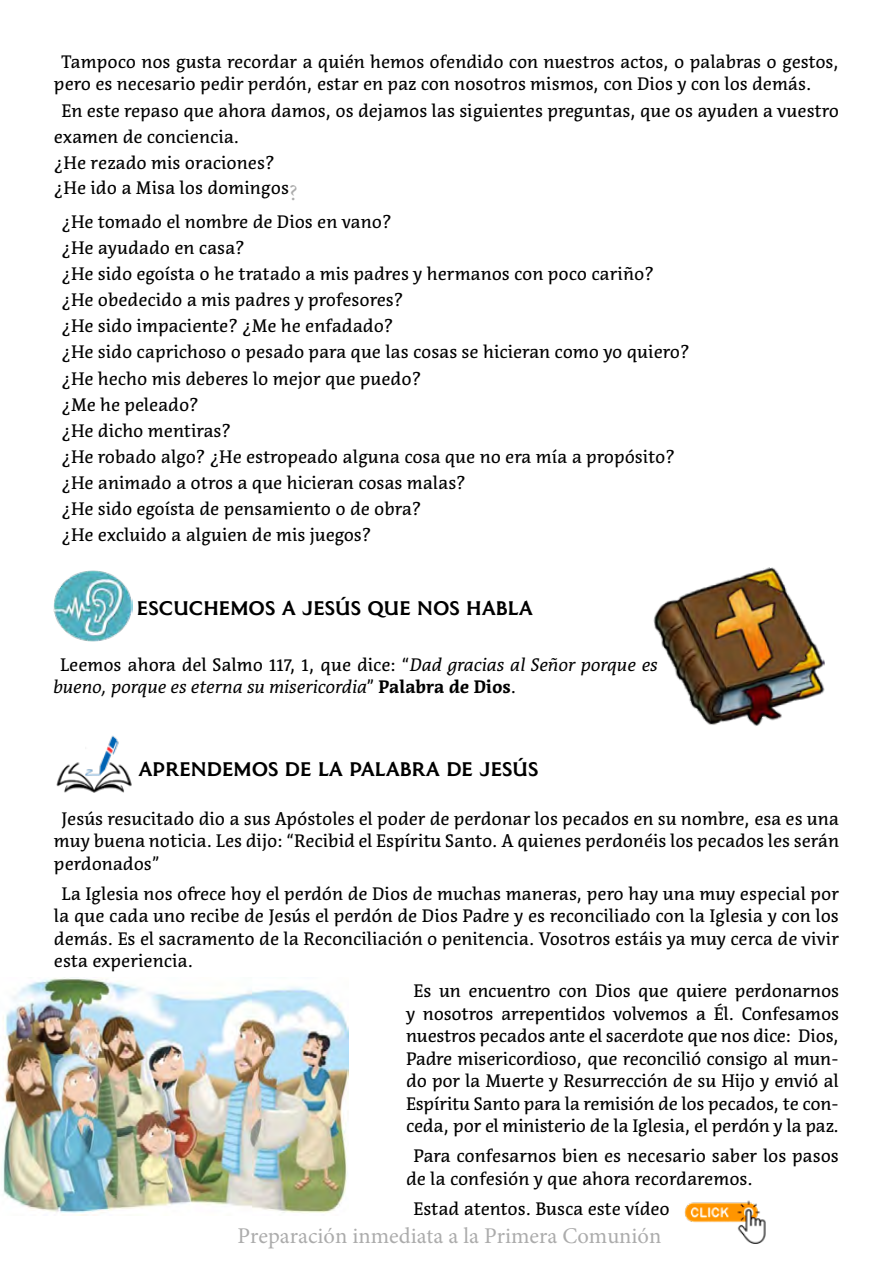
<style>
.page{position:relative;width:893px;height:1263px;background:#fff}
.page>*{position:absolute;margin:0;border:0;box-sizing:border-box;transform-origin:0 0}
.t1{font:22.5px "Coinage Caps Kruger Gray";color:#000}
.t2{font:22.5px "Minion Pro";color:#acacac}
.t3{font:18px/22.5px "Acuta";color:#000}
.t4{font:italic 300 18px/22.5px "Acuta";color:#000}
.s1{font-family:"Minion Pro";font-size:22.5px;color:#acacac}
.s2{font-weight:400;font-style:normal}
.s3{font-weight:700;font-style:normal}
</style>
<div class="page">
<img style="left:684px;top:1200px;width:82px;height:44px">
<img style="left:53px;top:570px;width:79px;height:72px">
<img style="left:56px;top:735px;width:76px;height:58px">
<img style="left:653px;top:567px;width:172px;height:159px">
<img style="left:3px;top:977px;width:345px;height:238px">
<p class="t3" style="left:54px;top:50px;width:786px;text-indent:8px">Tampoco nos gusta recordar a quién hemos ofendido con nuestros actos, o palabras o gestos, pero es necesario pedir perdón, estar en paz con nosotros mismos, con Dios y con los demás.</p>
<p class="t3" style="left:54px;top:98px;width:786px;line-height:25.7px;text-indent:8px">En este repaso que ahora damos, os dejamos las siguientes preguntas, que os ayuden a vuestro examen de conciencia.<br>¿He rezado mis oraciones?<br>¿He ido a Misa los domingos<span class="s1">?</span></p>
<p class="t3" style="left:62px;top:208px;width:629px;line-height:26.1px">¿He tomado el nombre de Dios en vano?<br>¿He ayudado en casa?<br>¿He sido egoísta o he tratado a mis padres y hermanos con poco cariño? ¿He obedecido a mis padres y profesores?<br>¿He sido impaciente? ¿Me he enfadado?<br>¿He sido caprichoso o pesado para que las cosas se hicieran como yo quiero? ¿He hecho mis deberes lo mejor que puedo?<br>¿Me he peleado?<br>¿He dicho mentiras?<br>¿He robado algo? ¿He estropeado alguna cosa que no era mía a propósito? ¿He animado a otros a que hicieran cosas malas?<br>¿He sido egoísta de pensamiento o de obra?<br>¿He excluido a alguien de mis juegos?</p>
<p class="t1" style="left:137px;top:592px;width:397px">ESCUCHEMOS A JESÚS QUE NOS HABLA</p>
<p class="t4" style="left:52px;top:653px;width:606px;text-indent:8px"><span class="s2">Leemos ahora del Salmo 117, 1, que dice: “</span>Dad gracias al Señor porque es bueno, porque es eterna su misericordia<span class="s2">”</span> <span class="s3">Palabra de Dios</span><span class="s2">.</span></p>
<p class="t1" style="left:138px;top:753px;width:401px">APRENDEMOS DE LA PALABRA DE JESÚS</p>
<p class="t3" style="left:54px;top:807px;width:786px;text-align:justify;text-indent:8px">Jesús resucitado dio a sus Apóstoles el poder de perdonar los pecados en su nombre, esa es una muy buena noticia. Les dijo: “Recibid el Espíritu Santo. A quienes perdonéis los pecados les serán perdonados”</p>
<p class="t3" style="left:54px;top:882px;width:786px;text-align:justify;text-indent:8px">La Iglesia nos ofrece hoy el perdón de Dios de muchas maneras, pero hay una muy especial por la que cada uno recibe de Jesús el perdón de Dios Padre y es reconciliado con la Iglesia y con los demás. Es el sacramento de la Reconciliación o penitencia. Vosotros estáis ya muy cerca de vivir esta experiencia.</p>
<p class="t3" style="left:406px;top:980px;width:434px;text-align:center">Es un encuentro con Dios que quiere perdonarnos y nosotros arrepentidos volvemos a Él. Confesamos nuestros pecados ante el sacerdote que nos dice: Dios, Padre misericordioso, que reconcilió consigo al mun&shy;do por la Muerte y Resurrección de su Hijo y envió al Espíritu Santo para la remisión de los pecados, te con&shy;ceda, por el ministerio de la Iglesia, el perdón y la paz.</p>
<p class="t3" style="left:406px;top:1145px;width:434px;text-indent:8px">Para confesarnos bien es necesario saber los pasos de la confesión y que ahora recordaremos.</p>
<p class="t3" style="left:414px;top:1197px;width:258px">Estad atentos. Busca este vídeo</p>
<p class="t2" style="left:238px;top:1220px;width:425px">Preparación inmediata a la Primera Comunión</p>
</div>
